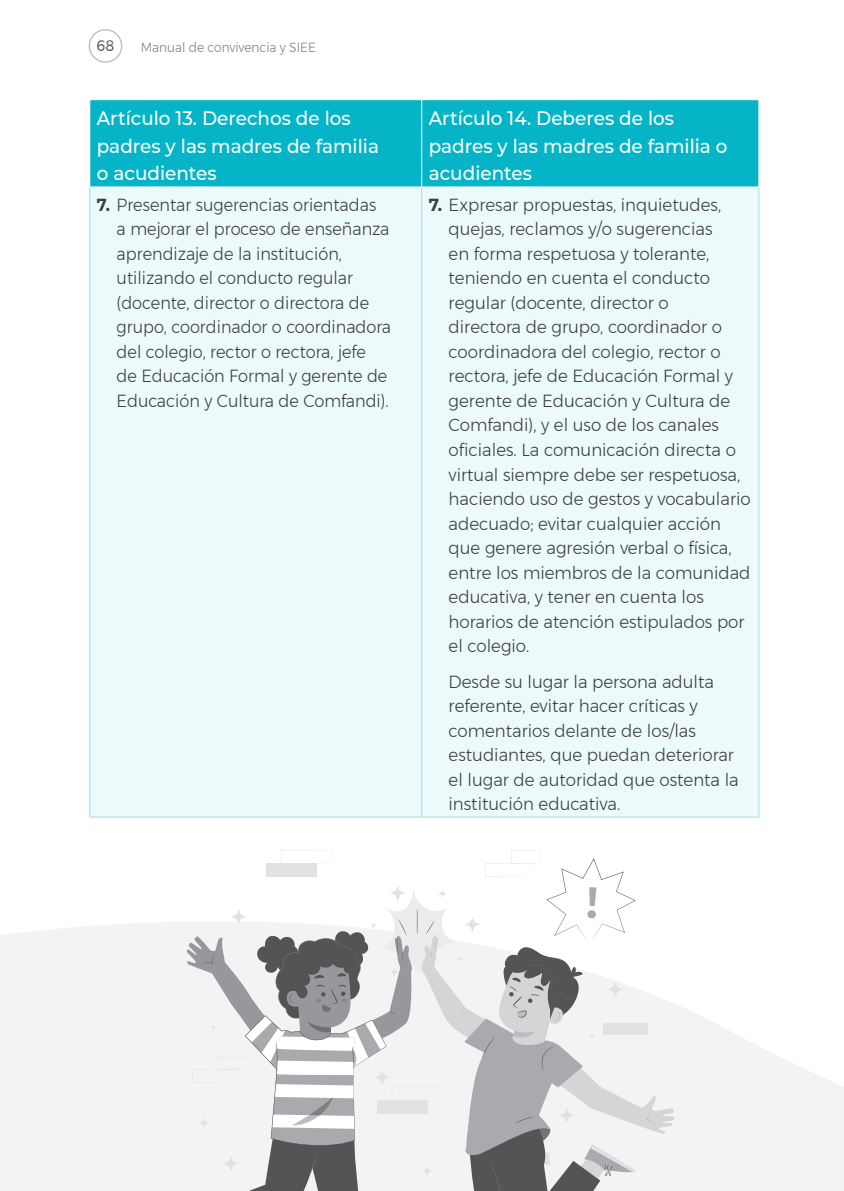
<style>
.page{position:relative;width:844px;height:1191px;background:#fff}
.page>*{position:absolute;margin:0;border:0;box-sizing:border-box;transform-origin:0 0}
.t1{font:500 19.43px/27.3px "Montserrat";color:#fff;scale:.95 1}
.t2{font:300 17.5px/24.5px "Montserrat";color:#3e3e3f;scale:.95 1}
.t3{font:300 17.5px/24.5px "Montserrat";color:#3e3e3f;scale:.92 1}
.t4{font:15.22px "Montserrat";color:#57585a;scale:.92 1}
.t5{font:300 13.3px "Montserrat";color:#808285;scale:.92 1}
.s1{font-weight:700}
</style>
<div class="page">
<div style="left:89px;top:29px;width:33px;height:34px;border:1px solid #bcbdc0;border-radius:50%"></div>
<div style="left:90px;top:100px;width:668px;height:86px;background:#05b5c7"></div>
<div style="left:90px;top:187px;width:668px;height:629px;background:#edfafb"></div>
<hr style="left:421px;top:100px;width:1px;height:86px;background:#fff">
<hr style="left:89px;top:187px;width:1px;height:629px;background:#9be1e9">
<hr style="left:421px;top:187px;width:1px;height:629px;background:#9be1e9">
<hr style="left:758px;top:187px;width:1px;height:629px;background:#9be1e9">
<hr style="left:89px;top:816px;width:332px;height:1px;background:#9be1e9">
<hr style="left:421px;top:816px;width:338px;height:1px;background:#9be1e9">
<svg style="left:0;top:922px;width:843px;height:269px;fill:#f2f3f4"></svg>
<svg style="left:186px;top:850px;width:488px;height:341px"></svg>
<p class="t4" style="left:97px;top:34px;width:21px">68</p>
<p class="t5" style="left:141px;top:37px;width:192px">Manual de convivencia y SIEE</p>
<p class="t1" style="left:97px;top:104px;width:298px">Artículo 13. Derechos de los padres y las madres de familia o acudientes</p>
<p class="t1" style="left:428px;top:104px;width:316px">Artículo 14. Deberes de los padres y las madres de familia o acudientes</p>
<p class="t3" style="left:117px;top:192px;width:300px;text-indent:-20px"><span class="s1">7.</span> Presentar sugerencias orientadas<br>a mejorar el proceso de enseñanza aprendizaje de la institución, utilizando el conducto regular (docente, director o directora de grupo, coordinador o coordinadora del colegio, rector o rectora, jefe<br>de Educación Formal y gerente de Educación y Cultura de Comfandi).</p>
<p class="t2" style="left:448px;top:192px;width:319px;text-indent:-20px"><span class="s1">7.</span> Expresar propuestas, inquietudes, quejas, reclamos y/o sugerencias<br>en forma respetuosa y tolerante, teniendo en cuenta el conducto regular (docente, director o<br>directora de grupo, coordinador o coordinadora del colegio, rector o rectora, jefe de Educación Formal y gerente de Educación y Cultura de Comfandi), y el uso de los canales oficiales. La comunicación directa o virtual siempre debe ser respetuosa, haciendo uso de gestos y vocabulario adecuado; evitar cualquier acción que genere agresión verbal o física, entre los miembros de la comunidad educativa, y tener en cuenta los horarios de atención estipulados por el colegio.</p>
<p class="t2" style="left:448px;top:669px;width:307px">Desde su lugar la persona adulta referente, evitar hacer críticas y comentarios delante de los/las estudiantes, que puedan deteriorar el lugar de autoridad que ostenta la institución educativa.</p>
</div>
